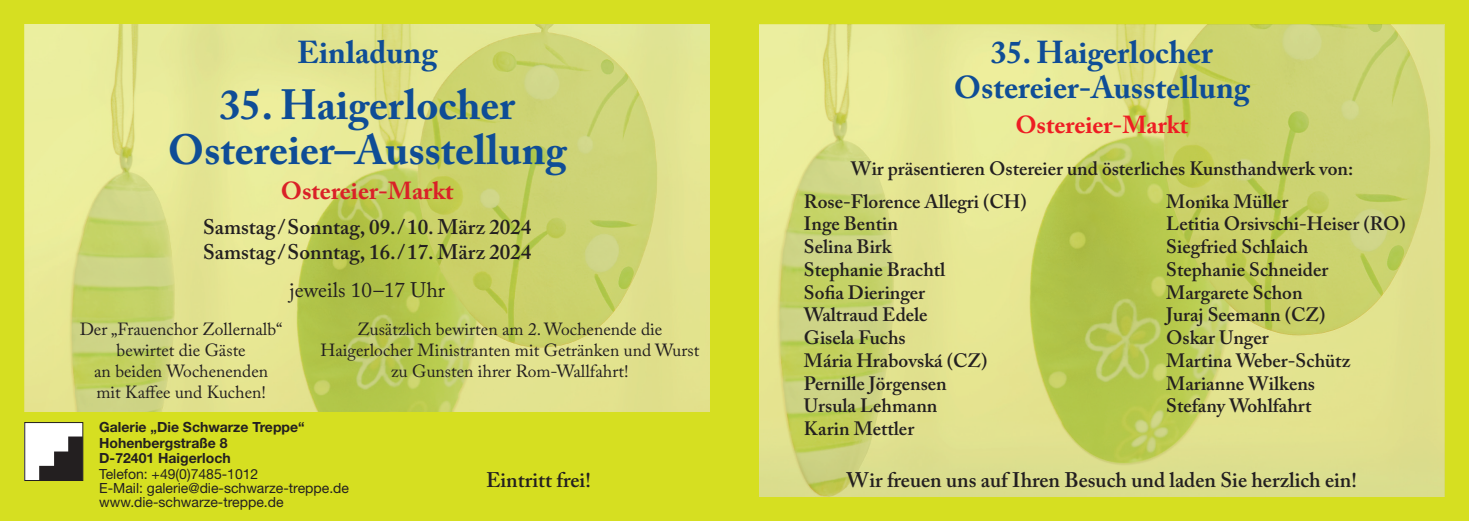
<style>
.page{position:relative;width:1469px;height:521px;background:#fff}
.page>*{position:absolute;margin:0;border:0;box-sizing:border-box;transform-origin:0 0}
.t1{font:700 42px "Adobe Caslon Pro";color:#0f4d96}
.t2{font:700 31.5px "Adobe Caslon Pro";color:#0f4d96}
.t3{font:700 24.5px "Adobe Caslon Pro";color:#ee1d23}
.t4{font:700 24.5px "Adobe Caslon Pro";color:#da2128}
.t5{font:600 21px "Adobe Caslon Pro";color:#231f20}
.t6{font:21px "Adobe Caslon Pro";color:#231f20}
.t7{font:600 19.25px "Adobe Caslon Pro";color:#231f20}
.t8{font:17.5px "Adobe Caslon Pro";color:#231f20}
.t9{font:14px "Helvetica Neue LT Std";color:#231f20}
.t10{font:700 14px "Helvetica Neue LT Std";color:#231f20}
</style>
<div class="page">
<div style="left:0;top:0;width:1468px;height:521px;background:#d6df21"></div>
<img style="left:759px;top:25px;width:685px;height:471px">
<img style="left:25px;top:25px;width:684px;height:387px">
<div style="left:25px;top:422px;width:58px;height:58px;background:#fff"></div>
<div style="left:24px;top:422px;width:59px;height:59px;border:1px solid #231f20"></div>
<svg style="left:39px;top:436px;width:44px;height:44px"></svg>
<p class="t2" style="left:297px;top:34px;width:141px">Einladung</p>
<p class="t1" style="left:219px;top:80px;width:297px">35. Haigerlocher</p>
<p class="t1" style="left:168px;top:125px;width:400px">Ostereier–Ausstellung</p>
<p class="t4" style="left:281px;top:177px;width:174px">Ostereier-Markt</p>
<p class="t5" style="left:203px;top:215px;width:330px">Samstag /Sonntag, 09. /10. März 2024</p>
<p class="t5" style="left:203px;top:239px;width:330px">Samstag /Sonntag, 16. /17. März 2024</p>
<p class="t6" style="left:289px;top:278px;width:157px">jeweils 10–17 Uhr</p>
<p class="t8" style="left:80px;top:319px;width:204px">Der „Frauenchor Zollernalb“</p>
<p class="t8" style="left:116px;top:340px;width:131px">bewirtet die Gäste</p>
<p class="t8" style="left:94px;top:361px;width:175px">an beiden Wochenenden</p>
<p class="t8" style="left:96px;top:382px;width:171px">mit Kaffee und Kuchen!</p>
<p class="t2" style="left:991px;top:34px;width:223px">35. Haigerlocher</p>
<p class="t2" style="left:953px;top:69px;width:297px">Ostereier-Ausstellung</p>
<p class="t3" style="left:1015px;top:110px;width:174px">Ostereier-Markt</p>
<p class="t7" style="left:850px;top:157px;width:504px">Wir präsentieren Ostereier und österliches Kunsthandwerk von:</p>
<p class="t7" style="left:804px;top:190px;width:224px">Rose-Florence Allegri (CH)</p>
<p class="t7" style="left:804px;top:212px;width:96px">Inge Bentin</p>
<p class="t7" style="left:804px;top:235px;width:89px">Selina Birk</p>
<p class="t7" style="left:804px;top:258px;width:143px">Stephanie Brachtl</p>
<p class="t7" style="left:804px;top:281px;width:123px">Sofia Dieringer</p>
<p class="t7" style="left:804px;top:303px;width:125px">Waltraud Edele</p>
<p class="t7" style="left:804px;top:326px;width:103px">Gisela Fuchs</p>
<p class="t7" style="left:804px;top:349px;width:185px">Mária Hrabovská (CZ)</p>
<p class="t7" style="left:804px;top:372px;width:144px">Pernille Jörgensen</p>
<p class="t7" style="left:804px;top:394px;width:135px">Ursula Lehmann</p>
<p class="t7" style="left:804px;top:417px;width:112px">Karin Mettler</p>
<p class="t7" style="left:1166px;top:190px;width:123px">Monika Müller</p>
<p class="t7" style="left:1166px;top:212px;width:241px">Letitia Orsivschi-Heiser (RO)</p>
<p class="t7" style="left:1166px;top:235px;width:144px">Siegfried Schlaich</p>
<p class="t7" style="left:1166px;top:258px;width:163px">Stephanie Schneider</p>
<p class="t7" style="left:1166px;top:281px;width:138px">Margarete Schon</p>
<p class="t7" style="left:1166px;top:303px;width:161px">Juraj Seemann (CZ)</p>
<p class="t7" style="left:1166px;top:326px;width:104px">Oskar Unger</p>
<p class="t7" style="left:1166px;top:349px;width:185px">Martina Weber-Schütz</p>
<p class="t7" style="left:1166px;top:372px;width:150px">Marianne Wilkens</p>
<p class="t7" style="left:1166px;top:394px;width:147px">Stefany Wohlfahrt</p>
<p class="t8" style="left:357px;top:319px;width:306px">Zusätzlich bewirten am 2. Wochenende die</p>
<p class="t8" style="left:320px;top:340px;width:380px">Haigerlocher Ministranten mit Getränken und Wurst</p>
<p class="t8" style="left:391px;top:361px;width:239px">zu Gunsten ihrer Rom-Wallfahrt!</p>
<p class="t10" style="left:99px;top:418px;width:207px">Galerie „Die Schwarze Treppe“</p>
<p class="t10" style="left:99px;top:434px;width:130px">Hohenbergstraße 8</p>
<p class="t10" style="left:99px;top:449px;width:133px">D-72401 Haigerloch</p>
<p class="t9" style="left:99px;top:466px;width:161px">Telefon: +49(0)7485-1012</p>
<p class="t9" style="left:99px;top:480px;width:251px">E-Mail: galerie@die-schwarze-treppe.de</p>
<p class="t9" style="left:99px;top:494px;width:186px">www.die-schwarze-treppe.de</p>
<p class="t5" style="left:486px;top:467px;width:106px">Eintritt frei!</p>
<p class="t5" style="left:846px;top:467px;width:512px">Wir freuen uns auf Ihren Besuch und laden Sie herzlich ein!</p>
</div>
